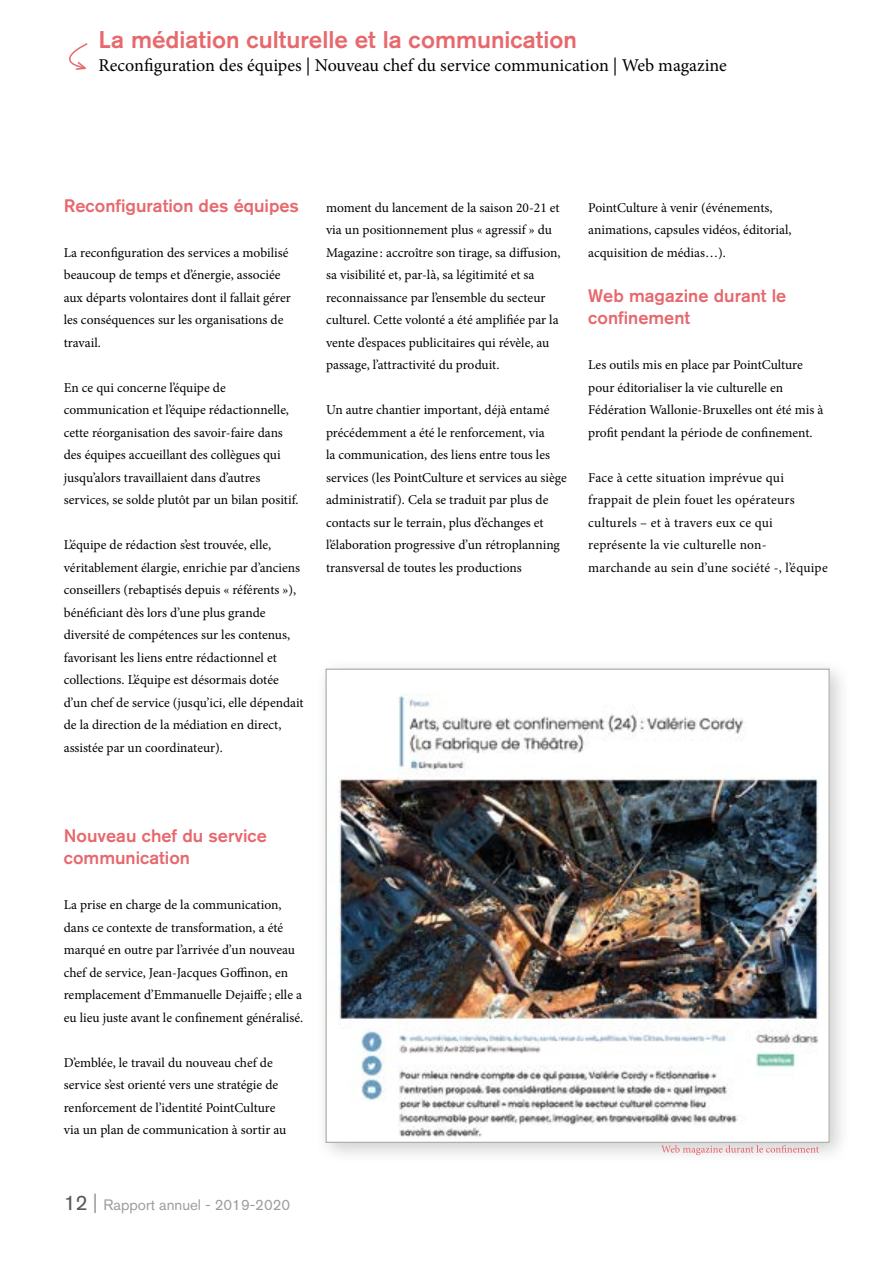
<style>
.page{position:relative;width:893px;height:1263px;background:#fff}
.page>*{position:absolute;margin:0;border:0;box-sizing:border-box;transform-origin:0 0}
.t1{font:500 24px "Akzidenz Grotesk BQ";color:#e7686d}
.t2{font:500 18px/22.5px "Akzidenz Grotesk BQ";color:#e7686d}
.t3{font:18px "Minion Pro";color:#000}
.t4{font:15px "Akzidenz Grotesk BQ";color:#9d9d9c}
.t5{font:13.5px/22.5px "Minion Pro";color:#000}
.t6{font:13.5px/22.5px "Minion Pro";letter-spacing:.02em;color:#000}
.s1{font-size:21px;color:#575756}
.s2{font-size:21px}
</style>
<div class="page">
<div style="left:314px;top:657px;width:538px;height:508px;background:#000;opacity:.2"></div>
<img style="left:328px;top:671px;width:499px;height:469px">
<svg style="left:661px;top:1145px;width:158px;height:10px"></svg>
<svg style="left:69px;top:43px;width:19px;height:26px"></svg>
<h1 class="t1" style="left:99px;top:25px;width:480px">La médiation culturelle et la communication</h1>
<h2 class="t3" style="left:99px;top:53px;width:630px">Reconfiguration des équipes | Nouveau chef du service communication | Web magazine</h2>
<h2 class="t2" style="left:64px;top:194px;width:237px">Reconfiguration des équipes</h2>
<p class="t5" style="left:64px;top:241px;width:228px">La reconfiguration des services a mobilisé beaucoup de temps et d’énergie, associée aux départs volontaires dont il fallait gérer les conséquences sur les organisations de travail.</p>
<p class="t5" style="left:64px;top:376px;width:236px">En ce qui concerne l’équipe de communication et l’équipe rédactionnelle, cette réorganisation des savoir-faire dans des équipes accueillant des collègues qui jusqu’alors travaillaient dans d’autres services, se solde plutôt par un bilan positif.</p>
<p class="t5" style="left:64px;top:534px;width:241px">L’équipe de rédaction s’est trouvée, elle, véritablement élargie, enrichie par d’anciens conseillers (rebaptisés depuis « référents »), bénéficiant dès lors d’une plus grande diversité de compétences sur les contenus, favorisant les liens entre rédactionnel et collections. L’équipe est désormais dotée d’un chef de service (jusqu’ici, elle dépendait de la direction de la médiation en direct, assistée par un coordinateur).</p>
<p class="t5" style="left:326px;top:196px;width:236px">moment du lancement de la saison 20-21 et via un positionnement plus « agressif » du Magazine : accroître son tirage, sa diffusion, sa visibilité et, par-là, sa légitimité et sa reconnaissance par l’ensemble du secteur culturel. Cette volonté a été amplifiée par la vente d’espaces publicitaires qui révèle, au passage, l’attractivité du produit.</p>
<p class="t5" style="left:326px;top:399px;width:242px">Un autre chantier important, déjà entamé précédemment a été le renforcement, via<br>la communication, des liens entre tous les services (les PointCulture et services au siège administratif). Cela se traduit par plus de contacts sur le terrain, plus d’échanges et l’élaboration progressive d’un rétroplanning transversal de toutes les productions</p>
<p class="t5" style="left:588px;top:196px;width:205px">PointCulture à venir (événements, animations, capsules vidéos, éditorial, acquisition de médias…).</p>
<h2 class="t2" style="left:588px;top:284px;width:200px">Web magazine durant le confinement</h2>
<p class="t5" style="left:588px;top:354px;width:237px">Les outils mis en place par PointCulture pour éditorialiser la vie culturelle en Fédération Wallonie-Bruxelles ont été mis à profit pendant la période de confinement.</p>
<p class="t6" style="left:588px;top:466px;width:241px">Face à cette situation imprévue qui frappait de plein fouet les opérateurs culturels – et à travers eux ce qui représente la vie culturelle non&shy;marchande au sein d’une société -, l’équipe</p>
<h2 class="t2" style="left:64px;top:824px;width:205px">Nouveau chef du service communication</h2>
<p class="t5" style="left:64px;top:894px;width:241px">La prise en charge de la communication, dans ce contexte de transformation, a été marqué en outre par l’arrivée d’un nouveau chef de service, Jean-Jacques Goffinon, en remplacement d’Emmanuelle Dejaiffe ; elle a eu lieu juste avant le confinement généralisé.</p>
<p class="t5" style="left:64px;top:1051px;width:224px">D’emblée, le travail du nouveau chef de service s’est orienté vers une stratégie de renforcement de l’identité PointCulture via un plan de communication à sortir au</p>
<p class="t4" style="left:64px;top:1196px;width:228px"><span class="s1">12</span> <span class="s2">|</span> Rapport annuel - 2019-2020</p>
</div>
